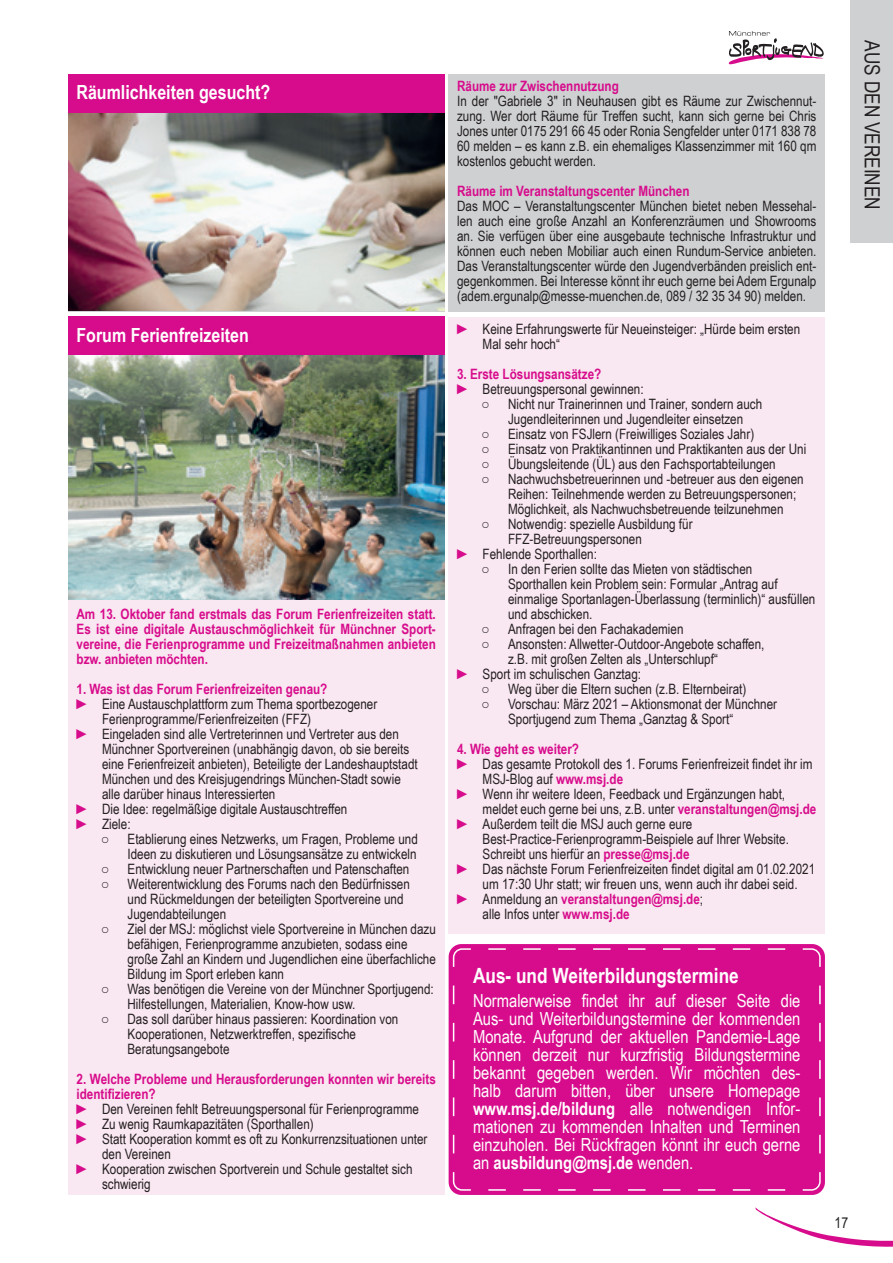
<style>
.page{position:relative;width:893px;height:1263px;background:#fff}
.page>*{position:absolute;margin:0;border:0;box-sizing:border-box;transform-origin:0 0}
.t1{font:700 21px "Arial Narrow";color:#fff}
.t2{font:21px "Arial Narrow";color:#231f20}
.t3{font:700 19.5px "Arial Narrow";color:#fff}
.t4{font:18px/18px "Arial Narrow";color:#fff;text-align:justify}
.t5{font:15px "Arial Narrow";color:#231f20}
.t6{font:14.25px/15px "Arial Narrow";color:#231f20;text-align:justify}
.t7{font:700 14.25px/15px "Arial Narrow";color:#d70c8c;text-align:justify}
.s1{color:#d70c8c}
.s2{font-weight:700;color:#d70c8c}
.s3{font-weight:400}
.s4{font-weight:400;color:#231f20}
.s5{font-weight:700}
</style>
<div class="page">
<svg style="left:729px;top:31px;width:95px;height:33px"></svg>
<div style="left:850px;top:0;width:43px;height:242px;background:#cfd0d2"></div>
<img style="left:68px;top:113px;width:376px;height:197px">
<div style="left:68px;top:74px;width:376px;height:39px;background:#d70c8c"></div>
<div style="left:449px;top:74px;width:376px;height:237px;background:#cfd0d2"></div>
<div style="left:68px;top:317px;width:376px;height:878px;background:#f9e7f1"></div>
<img style="left:68px;top:355px;width:376px;height:245px">
<div style="left:68px;top:317px;width:376px;height:38px;background:#d70c8c"></div>
<div style="left:449px;top:317px;width:376px;height:616px;background:#f9e7f1"></div>
<div style="left:449px;top:944px;width:376px;height:251px;background:#d70c8c;border-radius:13px"></div>
<svg style="left:755px;top:1182px;width:138px;height:65px"></svg>
<svg style="left:452px;top:947px;width:369px;height:244px"></svg>
<p class="t3" style="left:77px;top:78px;width:195px">Räumlichkeiten gesucht?</p>
<p class="t7" style="left:457px;top:78px;width:163px">Räume zur Zwischennutzung</p>
<p class="t6" style="left:457px;top:93px;width:361px">In der "Gabriele 3" in Neuhausen gibt es Räume zur Zwischennut&shy;zung. Wer dort Räume für Treffen sucht, kann sich gerne bei Chris Jones unter 0175 291 66 45 oder Ronia Sengfelder unter 0171 838 78<br>60 melden – es kann z.B. ein ehemaliges Klassenzimmer mit 160 qm kostenlos gebucht werden.</p>
<p class="t7" style="left:457px;top:183px;width:234px">Räume im Veranstaltungscenter München</p>
<p class="t6" style="left:457px;top:198px;width:361px">Das MOC – Veranstaltungscenter München bietet neben Messehal&shy;len auch eine große Anzahl an Konferenzräumen und Showrooms an. Sie verfügen über eine ausgebaute technische Infrastruktur und können euch neben Mobiliar auch einen Rundum-Service anbieten.<br>Das Veranstaltungscenter würde den Jugendverbänden preislich ent&shy;gegenkommen. Bei Interesse könnt ihr euch gerne bei Adem Ergunalp</p>
<p class="t6" style="left:457px;top:288px;width:350px">(adem.ergunalp@messe-muenchen.de, 089 / 32 35 34 90) melden.</p>
<p class="t3" style="left:77px;top:320px;width:174px">Forum Ferienfreizeiten</p>
<p class="t6" style="left:457px;top:320px;width:345px"><span class="s1">►</span> Keine Erfahrungswerte für Neueinsteiger: „Hürde beim ersten</p>
<p class="t6" style="left:483px;top:335px;width:79px">Mal sehr hoch“</p>
<p class="t7" style="left:457px;top:365px;width:146px">3. Erste Lösungsansätze?</p>
<p class="t6" style="left:457px;top:380px;width:188px"><span class="s1">►</span> Betreuungspersonal gewinnen:</p>
<p class="t6" style="left:483px;top:395px;width:281px">○ Nicht nur Trainerinnen und Trainer, sondern auch</p>
<p class="t6" style="left:508px;top:410px;width:237px">Jugendleiterinnen und Jugendleiter einsetzen</p>
<p class="t6" style="left:483px;top:425px;width:273px">○ Einsatz von FSJlern (Freiwilliges Soziales Jahr)</p>
<p class="t6" style="left:483px;top:440px;width:325px">○ Einsatz von Praktikantinnen und Praktikanten aus der Uni</p>
<p class="t6" style="left:483px;top:455px;width:295px">○ Übungsleitende (ÜL) aus den Fachsportabteilungen</p>
<p class="t6" style="left:483px;top:470px;width:323px">○ Nachwuchsbetreuerinnen und -betreuer aus den eigenen</p>
<p class="t6" style="left:508px;top:485px;width:290px">Reihen: Teilnehmende werden zu Betreuungspersonen;</p>
<p class="t6" style="left:508px;top:500px;width:277px">Möglichkeit, als Nachwuchsbetreuende teilzunehmen</p>
<p class="t6" style="left:483px;top:515px;width:211px">○ Notwendig: spezielle Ausbildung für</p>
<p class="t6" style="left:508px;top:530px;width:135px">FFZ-Betreuungspersonen</p>
<p class="t6" style="left:457px;top:545px;width:141px"><span class="s1">►</span> Fehlende Sporthallen:</p>
<p class="t6" style="left:483px;top:560px;width:271px">○ In den Ferien sollte das Mieten von städtischen</p>
<p class="t6" style="left:508px;top:575px;width:271px">Sporthallen kein Problem sein: Formular „Antrag auf</p>
<p class="t6" style="left:508px;top:590px;width:309px">einmalige Sportanlagen-Überlassung (terminlich)“ ausfüllen</p>
<p class="t6" style="left:508px;top:605px;width:86px">und abschicken.</p>
<p class="t6" style="left:483px;top:620px;width:202px">○ Anfragen bei den Fachakademien</p>
<p class="t6" style="left:483px;top:635px;width:283px">○ Ansonsten: Allwetter-Outdoor-Angebote schaffen,</p>
<p class="t6" style="left:508px;top:650px;width:211px">z.B. mit großen Zelten als „Unterschlupf“</p>
<p class="t6" style="left:457px;top:665px;width:185px"><span class="s1">►</span> Sport im schulischen Ganztag:</p>
<p class="t6" style="left:483px;top:680px;width:265px">○ Weg über die Eltern suchen (z.B. Elternbeirat)</p>
<p class="t6" style="left:483px;top:695px;width:296px">○ Vorschau: März 2021 – Aktionsmonat der Münchner</p>
<p class="t6" style="left:508px;top:710px;width:227px">Sportjugend zum Thema „Ganztag &amp; Sport“</p>
<p class="t7" style="left:457px;top:740px;width:123px">4. Wie geht es weiter?</p>
<p class="t6" style="left:457px;top:755px;width:357px"><span class="s1">►</span> Das gesamte Protokoll des 1. Forums Ferienfreizeit findet ihr im</p>
<p class="t6" style="left:483px;top:770px;width:142px">MSJ-Blog auf <span class="s2">www.msj.de</span></p>
<p class="t6" style="left:457px;top:785px;width:330px"><span class="s1">►</span> Wenn ihr weitere Ideen, Feedback und Ergänzungen habt,</p>
<p class="t6" style="left:483px;top:800px;width:335px">meldet euch gerne bei uns, z.B. unter <span class="s2">veranstaltungen@msj.de</span></p>
<p class="t6" style="left:457px;top:815px;width:237px"><span class="s1">►</span> Außerdem teilt die MSJ auch gerne eure</p>
<p class="t6" style="left:483px;top:830px;width:308px">Best-Practice-Ferienprogramm-Beispiele auf Ihrer Website.</p>
<p class="t6" style="left:483px;top:845px;width:208px">Schreibt uns hierfür an <span class="s2">presse@msj.de</span></p>
<p class="t6" style="left:457px;top:860px;width:360px"><span class="s1">►</span> Das nächste Forum Ferienfreizeiten findet digital am 01.02.2021</p>
<p class="t6" style="left:483px;top:875px;width:317px">um 17:30 Uhr statt; wir freuen uns, wenn auch ihr dabei seid.</p>
<p class="t7" style="left:457px;top:890px;width:248px"><span class="s3">►</span> <span class="s4">Anmeldung an</span> veranstaltungen@msj.de<span class="s4">;</span></p>
<p class="t6" style="left:483px;top:905px;width:149px">alle Infos unter <span class="s2">www.msj.de</span></p>
<p class="t7" style="left:77px;top:605px;width:361px">Am 13. Oktober fand erstmals das Forum Ferienfreizeiten statt.<br>Es ist eine digitale Austauschmöglichkeit für Münchner Sport&shy;vereine, die Ferienprogramme und Freizeitmaßnahmen anbieten bzw. anbieten möchten.</p>
<p class="t7" style="left:77px;top:680px;width:252px">1. Was ist das Forum Ferienfreizeiten genau?</p>
<p class="t6" style="left:77px;top:695px;width:302px"><span class="s1">►</span> Eine Austauschplattform zum Thema sportbezogener</p>
<p class="t6" style="left:102px;top:710px;width:211px">Ferienprogramme/Ferienfreizeiten (FFZ)</p>
<p class="t6" style="left:77px;top:725px;width:324px"><span class="s1">►</span> Eingeladen sind alle Vertreterinnen und Vertreter aus den</p>
<p class="t6" style="left:102px;top:740px;width:309px">Münchner Sportvereinen (unabhängig davon, ob sie bereits</p>
<p class="t6" style="left:102px;top:755px;width:317px">eine Ferienfreizeit anbieten), Beteiligte der Landeshauptstadt</p>
<p class="t6" style="left:102px;top:770px;width:300px">München und des Kreisjugendrings München-Stadt sowie</p>
<p class="t6" style="left:102px;top:785px;width:175px">alle darüber hinaus Interessierten</p>
<p class="t6" style="left:77px;top:800px;width:272px"><span class="s1">►</span> Die Idee: regelmäßige digitale Austauschtreffen</p>
<p class="t6" style="left:77px;top:815px;width:56px"><span class="s1">►</span> Ziele:</p>
<p class="t6" style="left:102px;top:830px;width:317px">○ Etablierung eines Netzwerks, um Fragen, Probleme und</p>
<p class="t6" style="left:128px;top:845px;width:291px">Ideen zu diskutieren und Lösungsansätze zu entwickeln</p>
<p class="t6" style="left:102px;top:860px;width:309px">○ Entwicklung neuer Partnerschaften und Patenschaften</p>
<p class="t6" style="left:102px;top:875px;width:309px">○ Weiterentwicklung des Forums nach den Bedürfnissen</p>
<p class="t6" style="left:128px;top:890px;width:278px">und Rückmeldungen der beteiligten Sportvereine und</p>
<p class="t6" style="left:128px;top:905px;width:100px">Jugendabteilungen</p>
<p class="t6" style="left:102px;top:920px;width:335px">○ Ziel der MSJ: möglichst viele Sportvereine in München dazu</p>
<p class="t6" style="left:128px;top:935px;width:281px">befähigen, Ferienprogramme anzubieten, sodass eine</p>
<p class="t6" style="left:128px;top:950px;width:310px">große Zahl an Kindern und Jugendlichen eine überfachliche</p>
<p class="t6" style="left:128px;top:965px;width:158px">Bildung im Sport erleben kann</p>
<p class="t6" style="left:102px;top:980px;width:333px">○ Was benötigen die Vereine von der Münchner Sportjugend:</p>
<p class="t6" style="left:128px;top:995px;width:229px">Hilfestellungen, Materialien, Know-how usw.</p>
<p class="t6" style="left:102px;top:1010px;width:298px">○ Das soll darüber hinaus passieren: Koordination von</p>
<p class="t6" style="left:128px;top:1025px;width:230px">Kooperationen, Netzwerktreffen, spezifische</p>
<p class="t6" style="left:128px;top:1040px;width:104px">Beratungsangebote</p>
<p class="t7" style="left:77px;top:1070px;width:361px">2. Welche Probleme und Herausforderungen konnten wir bereits identifizieren?</p>
<p class="t6" style="left:77px;top:1100px;width:344px"><span class="s1">►</span> Den Vereinen fehlt Betreuungspersonal für Ferienprogramme</p>
<p class="t6" style="left:77px;top:1115px;width:239px"><span class="s1">►</span> Zu wenig Raumkapazitäten (Sporthallen)</p>
<p class="t6" style="left:77px;top:1130px;width:352px"><span class="s1">►</span> Statt Kooperation kommt es oft zu Konkurrenzsituationen unter</p>
<p class="t6" style="left:102px;top:1145px;width:70px">den Vereinen</p>
<p class="t6" style="left:77px;top:1160px;width:337px"><span class="s1">►</span> Kooperation zwischen Sportverein und Schule gestaltet sich</p>
<p class="t6" style="left:102px;top:1175px;width:50px">schwierig</p>
<p class="t1" style="left:473px;top:959px;width:267px">Aus- und Weiterbildungstermine</p>
<p class="t4" style="left:473px;top:991px;width:329px">Normalerweise findet ihr auf dieser Seite die Aus- und Weiterbildungstermine der kommenden Monate. Aufgrund der aktuellen Pandemie-Lage können derzeit nur kurzfristig Bildungstermine bekannt gegeben werden. Wir möchten des&shy;halb darum bitten, über unsere Homepage <span class="s5">www.msj.de/bildung</span> alle notwendigen Infor&shy;mationen zu kommenden Inhalten und Terminen einzuholen. Bei Rückfragen könnt ihr euch gerne an <span class="s5">ausbildung@msj.de</span> wenden.</p>
<p class="t2" style="left:888px;top:40px;width:171px;rotate:90deg">AUS DEN VEREINEN</p>
<p class="t5" style="left:835px;top:1212px;width:15px">17</p>
</div>
